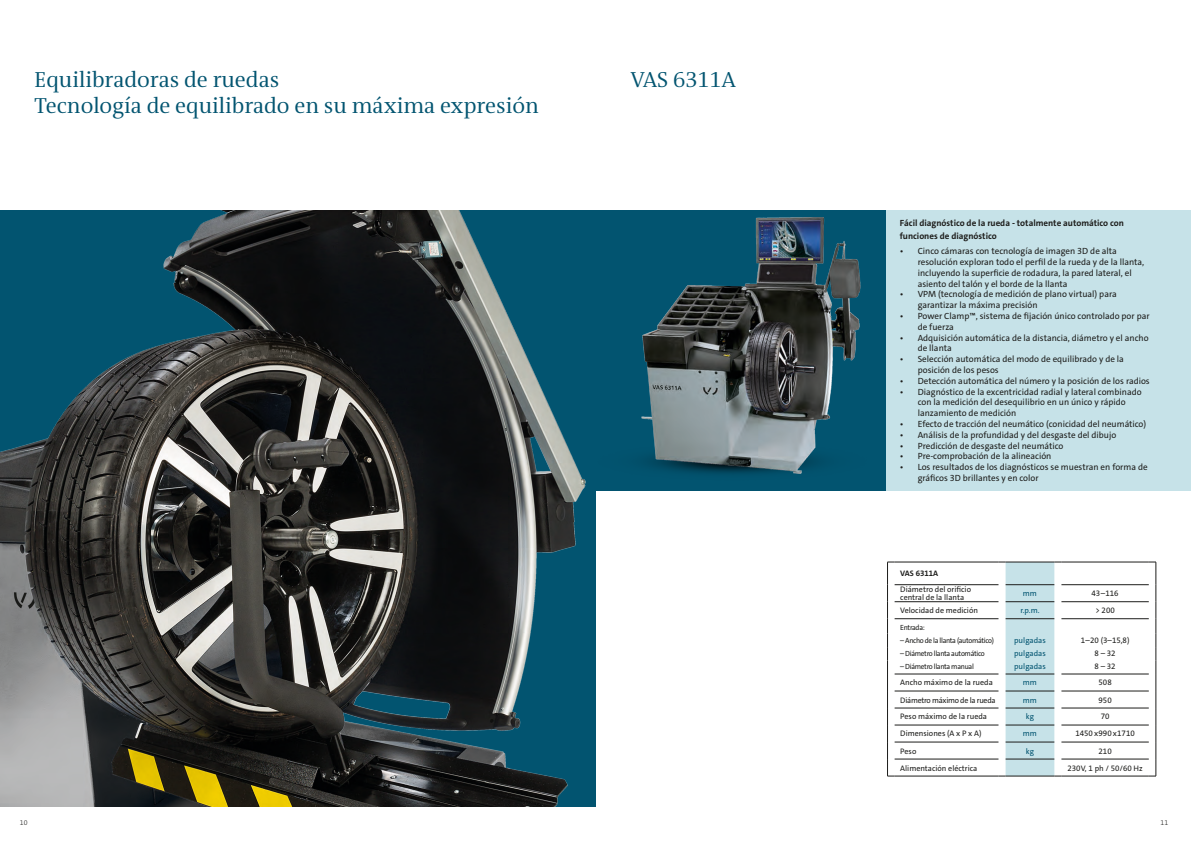
<style>
.page{position:relative;width:1191px;height:842px;background:#fff}
.page>*{position:absolute;margin:0;border:0;box-sizing:border-box;transform-origin:0 0}
.t1{font:22px "VWAG The Antiqua";color:#025470}
.t2{font:9px/10.8px "VWAG The Sans";color:#1d1d1b}
.t3{font:700 9px/13px "VWAG The Sans";color:#1d1d1b}
.t4{font:8px/8px "VWAG The Sans";color:#1d1d1b}
.t5{font:8px "VWAG The Sans";color:#025470}
.t6{font:8px "VWAG The Sans";letter-spacing:-.03em;color:#1d1d1b}
.t7{font:700 8px "VWAG The Sans";color:#1d1d1b}
.t8{font:7.5px "VWAG The Sans";letter-spacing:-.04em;color:#1d1d1b;scale:.96 1}
.t9{font:300 7px "VWAG The Sans";color:#1d1d1b}
</style>
<div class="page">
<div style="left:595px;top:210px;width:292px;height:281px;background:#025470"></div>
<div style="left:887px;top:210px;width:304px;height:281px;background:#c6e2e8"></div>
<img style="left:0;top:210px;width:595px;height:597px">
<img style="left:589px;top:421px;width:7px;height:81px">
<img style="left:641px;top:217px;width:220px;height:257px">
<hr style="left:894px;top:584px;width:104px;height:1px;background:#1d1d1b">
<hr style="left:1061px;top:584px;width:87px;height:1px;background:#1d1d1b">
<hr style="left:894px;top:601px;width:104px;height:1px;background:#1d1d1b">
<hr style="left:1061px;top:601px;width:87px;height:1px;background:#1d1d1b">
<hr style="left:894px;top:618px;width:104px;height:1px;background:#1d1d1b">
<hr style="left:1061px;top:618px;width:87px;height:1px;background:#1d1d1b">
<hr style="left:894px;top:674px;width:104px;height:1px;background:#1d1d1b">
<hr style="left:1061px;top:674px;width:87px;height:1px;background:#1d1d1b">
<hr style="left:894px;top:708px;width:104px;height:1px;background:#1d1d1b">
<hr style="left:1061px;top:708px;width:87px;height:1px;background:#1d1d1b">
<hr style="left:894px;top:725px;width:104px;height:1px;background:#1d1d1b">
<hr style="left:1061px;top:725px;width:87px;height:1px;background:#1d1d1b">
<hr style="left:894px;top:691px;width:104px;height:1px;background:#1d1d1b">
<hr style="left:1061px;top:691px;width:87px;height:1px;background:#1d1d1b">
<hr style="left:894px;top:742px;width:104px;height:1px;background:#1d1d1b">
<hr style="left:1061px;top:742px;width:87px;height:1px;background:#1d1d1b">
<hr style="left:894px;top:759px;width:104px;height:1px;background:#1d1d1b">
<hr style="left:1061px;top:759px;width:87px;height:1px;background:#1d1d1b">
<hr style="left:894px;top:562px;width:104px;height:1px;background:#1d1d1b">
<hr style="left:1061px;top:562px;width:87px;height:1px;background:#1d1d1b">
<svg style="left:887px;top:562px;width:7px;height:215px"></svg>
<hr style="left:894px;top:776px;width:104px;height:1px;background:#1d1d1b">
<svg style="left:998px;top:562px;width:63px;height:215px"></svg>
<hr style="left:1061px;top:776px;width:87px;height:1px;background:#1d1d1b">
<svg style="left:1148px;top:562px;width:8px;height:215px"></svg>
<p class="t1" style="left:35px;top:65px;width:246px">Equilibradoras de ruedas</p>
<p class="t1" style="left:35px;top:92px;width:506px">Tecnología de equilibrado en su máxima expresión</p>
<p class="t1" style="left:630px;top:65px;width:107px">VAS 6311A</p>
<p class="t3" style="left:899px;top:217px;width:226px">Fácil diagnóstico de la rueda - totalmente automático con funciones de diagnóstico</p>
<p class="t2" style="left:917px;top:246px;width:228px;text-indent:-18px">• Cinco cámaras con tecnología de imagen 3D de alta resolución exploran todo el perfil de la rueda y de la llanta, incluyendo la superficie de rodadura, la pared lateral, el asiento del talón y el borde de la llanta</p>
<p class="t2" style="left:917px;top:289px;width:200px;text-indent:-18px">• VPM (tecnología de medición de plano virtual) para garantizar la máxima precisión</p>
<p class="t2" style="left:917px;top:311px;width:233px;text-indent:-18px">• Power Clamp™, sistema de fijación único controlado por par de fuerza</p>
<p class="t2" style="left:917px;top:332px;width:232px;text-indent:-18px">• Adquisición automática de la distancia, diámetro y el ancho de llanta</p>
<p class="t2" style="left:917px;top:354px;width:208px;text-indent:-18px">• Selección automática del modo de equilibrado y de la posición de los pesos</p>
<p class="t2" style="left:899px;top:375px;width:251px">• Detección automática del número y la posición de los radios</p>
<p class="t2" style="left:917px;top:386px;width:225px;text-indent:-18px">• Diagnóstico de la excentricidad radial y lateral combinado con la medición del desequilibrio en un único y rápido lanzamiento de medición</p>
<p class="t2" style="left:899px;top:419px;width:248px">• Efecto de tracción del neumático (conicidad del neumático)</p>
<p class="t2" style="left:899px;top:429px;width:218px">• Análisis de la profundidad y del desgaste del dibujo</p>
<p class="t2" style="left:899px;top:440px;width:165px">• Predicción de desgaste del neumático</p>
<p class="t2" style="left:899px;top:451px;width:153px">• Pre-comprobación de la alineación</p>
<p class="t2" style="left:917px;top:462px;width:231px;text-indent:-18px">• Los resultados de los diagnósticos se muestran en forma de gráficos 3D brillantes y en color</p>
<p class="t7" style="left:900px;top:568px;width:39px">VAS 6311A</p>
<p class="t4" style="left:900px;top:585px;width:72px">Diámetro del orificio central de la llanta</p>
<p class="t5" style="left:1023px;top:588px;width:16px">mm</p>
<p class="t4" style="left:1091px;top:589px;width:29px">43–116</p>
<p class="t4" style="left:900px;top:606px;width:79px">Velocidad de medición</p>
<p class="t5" style="left:1020px;top:605px;width:21px">r.p.m.</p>
<p class="t4" style="left:1095px;top:606px;width:21px">&gt; 200</p>
<p class="t8" style="left:900px;top:622px;width:27px">Entrada:</p>
<p class="t8" style="left:900px;top:635px;width:99px">– Ancho de la llanta (automático)</p>
<p class="t8" style="left:900px;top:648px;width:89px">– Diámetro llanta automático</p>
<p class="t8" style="left:900px;top:661px;width:78px">– Diámetro llanta manual</p>
<p class="t4" style="left:1080px;top:636px;width:50px">1–20 (3–15,8)</p>
<p class="t4" style="left:1094px;top:649px;width:23px">8 – 32</p>
<p class="t4" style="left:1094px;top:662px;width:23px">8 – 32</p>
<p class="t5" style="left:1014px;top:635px;width:33px">pulgadas</p>
<p class="t5" style="left:1014px;top:648px;width:33px">pulgadas</p>
<p class="t5" style="left:1014px;top:661px;width:33px">pulgadas</p>
<p class="t4" style="left:900px;top:679px;width:94px">Ancho máximo de la rueda</p>
<p class="t5" style="left:1023px;top:677px;width:16px">mm</p>
<p class="t4" style="left:1098px;top:679px;width:15px">508</p>
<p class="t6" style="left:900px;top:695px;width:97px">Diámetro máximo de la rueda</p>
<p class="t5" style="left:1023px;top:695px;width:16px">mm</p>
<p class="t4" style="left:1098px;top:696px;width:15px">950</p>
<p class="t4" style="left:900px;top:713px;width:88px">Peso máximo de la rueda</p>
<p class="t5" style="left:1026px;top:712px;width:10px">kg</p>
<p class="t4" style="left:1100px;top:713px;width:10px">70</p>
<p class="t4" style="left:900px;top:730px;width:83px">Dimensiones (A x P x A)</p>
<p class="t5" style="left:1023px;top:729px;width:16px">mm</p>
<p class="t4" style="left:1075px;top:730px;width:61px">1450x990x1710</p>
<p class="t4" style="left:900px;top:747px;width:18px">Peso</p>
<p class="t5" style="left:1026px;top:746px;width:10px">kg</p>
<p class="t4" style="left:1098px;top:747px;width:15px">210</p>
<p class="t4" style="left:900px;top:764px;width:79px">Alimentación eléctrica</p>
<p class="t4" style="left:1067px;top:764px;width:77px">230V, 1 ph / 50/60 Hz</p>
<p class="t9" style="left:20px;top:818px;width:9px">10</p>
<p class="t9" style="left:1160px;top:818px;width:9px">11</p>
</div>
